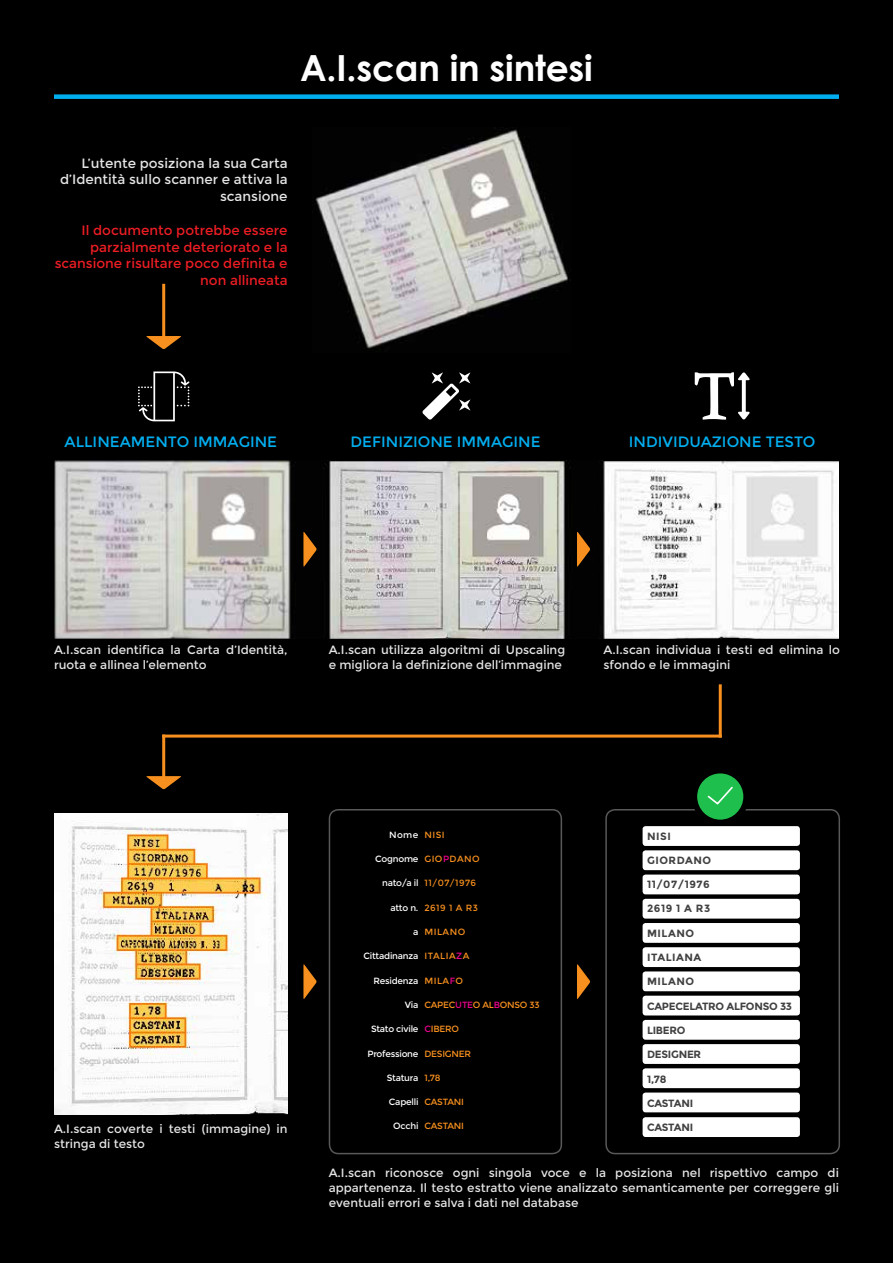
<style>
.page{position:relative;width:893px;height:1263px;background:#000}
.page>*{position:absolute;margin:0;border:0;box-sizing:border-box;transform-origin:0 0}
.t1{font:700 36px "Century Gothic";letter-spacing:-.005em;color:#fff}
.t2{font:15px "Montserrat";color:#00aeef}
.t3{font:13.5px/16.5px "Montserrat";color:#ed1d24;text-align:right}
.t4{font:13.5px/16.5px "Montserrat";color:#fff;text-align:right}
.t5{font:12px/15px "Montserrat";color:#fff}
.t6{font:700 10.5px "Montserrat";letter-spacing:.05em;color:#414042}
.t7{font:9px "Montserrat";letter-spacing:-.025em;color:#fff}
.t8{font:9px "Montserrat";letter-spacing:-.025em;color:#f7901e}
.t9{font:9px "Montserrat";letter-spacing:.05em;color:#f7901e}
.s1{color:#ec008c}
</style>
<div class="page">
<img style="left:315px;top:127px;width:253px;height:222px">
<img style="left:54px;top:460px;width:785px;height:178px">
<svg style="left:138px;top:371px;width:51px;height:50px"></svg>
<svg style="left:422px;top:372px;width:48px;height:48px"></svg>
<svg style="left:695px;top:372px;width:55px;height:48px"></svg>
<img style="left:54px;top:813px;width:234px;height:301px">
<div style="left:54px;top:94px;width:785px;height:5px;background:#00aeef"></div>
<hr style="left:162px;top:734px;width:560px;height:3px;background:#f7901e">
<hr style="left:162px;top:284px;width:3px;height:55px;background:#f7901e">
<hr style="left:162px;top:734px;width:3px;height:48px;background:#f7901e">
<hr style="left:719px;top:684px;width:3px;height:53px;background:#f7901e">
<div style="left:329px;top:809px;width:233px;height:345px;border:2px solid #fff;border-radius:9px"></div>
<div style="left:605px;top:809px;width:235px;height:345px;border:2px solid #fff;border-radius:9px"></div>
<div style="left:643px;top:826px;width:157px;height:20px;background:#fff;border-radius:3px"></div>
<div style="left:643px;top:850px;width:157px;height:20px;background:#fff;border-radius:3px"></div>
<div style="left:643px;top:874px;width:157px;height:20px;background:#fff;border-radius:3px"></div>
<div style="left:643px;top:899px;width:157px;height:19px;background:#fff;border-radius:3px"></div>
<div style="left:643px;top:923px;width:157px;height:20px;background:#fff;border-radius:3px"></div>
<div style="left:643px;top:947px;width:157px;height:20px;background:#fff;border-radius:3px"></div>
<div style="left:643px;top:971px;width:157px;height:20px;background:#fff;border-radius:3px"></div>
<div style="left:643px;top:996px;width:157px;height:19px;background:#fff;border-radius:3px"></div>
<div style="left:643px;top:1020px;width:157px;height:20px;background:#fff;border-radius:3px"></div>
<div style="left:643px;top:1044px;width:157px;height:20px;background:#fff;border-radius:3px"></div>
<div style="left:643px;top:1068px;width:157px;height:20px;background:#fff;border-radius:3px"></div>
<div style="left:643px;top:1092px;width:157px;height:20px;background:#fff;border-radius:3px"></div>
<div style="left:643px;top:1117px;width:157px;height:20px;background:#fff;border-radius:3px"></div>
<svg style="left:146px;top:336px;width:35px;height:13px"></svg>
<svg style="left:146px;top:776px;width:35px;height:14px"></svg>
<svg style="left:303px;top:531px;width:14px;height:36px"></svg>
<svg style="left:303px;top:964px;width:14px;height:35px"></svg>
<svg style="left:577px;top:531px;width:14px;height:36px"></svg>
<svg style="left:577px;top:964px;width:13px;height:35px"></svg>
<div style="left:692px;top:768px;width:57px;height:57px;background:#000;border-radius:50%"></div>
<div style="left:697px;top:773px;width:46px;height:47px;background:#1fbf4d;border-radius:50%"></div>
<svg style="left:707px;top:786px;width:26px;height:19px"></svg>
<h1 class="t1" style="left:300px;top:40px;width:294px">A.I.scan in sintesi</h1>
<p class="t4" style="left:60px;top:155px;width:229px">L’utente posiziona la sua Carta d’Identità sullo scanner e attiva la scansione</p>
<p class="t3" style="left:55px;top:222px;width:234px">Il documento potrebbe essere parzialmente deteriorato e la scansione risultare poco definita e non allineata</p>
<p class="t2" style="left:65px;top:433px;width:214px">ALLINEAMENTO IMMAGINE</p>
<p class="t2" style="left:350px;top:433px;width:192px">DEFINIZIONE IMMAGINE</p>
<p class="t2" style="left:629px;top:433px;width:188px">INDIVIDUAZIONE TESTO</p>
<p class="t5" style="left:54px;top:643px;width:235px">A.I.scan identifica la Carta d’Identità, ruota e allinea l’elemento</p>
<p class="t5" style="left:329px;top:643px;width:238px">A.I.scan utilizza algoritmi di Upscaling e migliora la definizione dell’immagine</p>
<p class="t5" style="left:604px;top:643px;width:238px">A.I.scan individua i testi ed elimina lo sfondo e le immagini</p>
<p class="t5" style="left:54px;top:1122px;width:235px">A.I.scan coverte i testi (immagine) in stringa di testo</p>
<p class="t8" style="left:424px;top:829px;width:22px">NISI</p>
<p class="t9" style="left:424px;top:854px;width:57px">GIO<span class="s1">P</span>DANO</p>
<p class="t8" style="left:424px;top:878px;width:53px">11/07/1976</p>
<p class="t8" style="left:424px;top:902px;width:55px">2619 1 A R3</p>
<p class="t8" style="left:424px;top:927px;width:42px">MILANO</p>
<p class="t9" style="left:424px;top:951px;width:46px">ITALIA<span class="s1">Z</span>A</p>
<p class="t8" style="left:424px;top:975px;width:40px">MILA<span class="s1">F</span>O</p>
<p class="t8" style="left:424px;top:999px;width:117px">CAPEC<span class="s1">UTE</span>O AL<span class="s1">B</span>ONSO 33</p>
<p class="t8" style="left:424px;top:1024px;width:36px"><span class="s1">C</span>IBERO</p>
<p class="t8" style="left:424px;top:1048px;width:48px">DESIGNER</p>
<p class="t8" style="left:424px;top:1072px;width:18px">1,78</p>
<p class="t8" style="left:424px;top:1097px;width:41px">CASTANI</p>
<p class="t8" style="left:424px;top:1121px;width:41px">CASTANI</p>
<p class="t7" style="left:389px;top:829px;width:31px">Nome</p>
<p class="t7" style="left:375px;top:854px;width:45px">Cognome</p>
<p class="t7" style="left:382px;top:878px;width:38px">nato/a il</p>
<p class="t7" style="left:390px;top:902px;width:30px">atto n.</p>
<p class="t7" style="left:413px;top:927px;width:7px">a</p>
<p class="t7" style="left:363px;top:951px;width:56px">Cittadinanza</p>
<p class="t7" style="left:374px;top:975px;width:46px">Residenza</p>
<p class="t7" style="left:405px;top:999px;width:15px">Via</p>
<p class="t7" style="left:371px;top:1024px;width:49px">Stato civile</p>
<p class="t7" style="left:367px;top:1048px;width:53px">Professione</p>
<p class="t7" style="left:387px;top:1072px;width:33px">Statura</p>
<p class="t7" style="left:389px;top:1097px;width:31px">Capelli</p>
<p class="t7" style="left:393px;top:1121px;width:27px">Occhi</p>
<p class="t6" style="left:647px;top:829px;width:7px">NISI</p>
<p class="t6" style="left:647px;top:854px;width:9px">GIORDANO</p>
<p class="t6" style="left:647px;top:878px;width:64px">11/07/1976</p>
<p class="t6" style="left:647px;top:902px;width:65px">2619 1 A R3</p>
<p class="t6" style="left:647px;top:927px;width:31px">MI LANO</p>
<p class="t6" style="left:647px;top:951px;width:34px">ITALIANA</p>
<p class="t6" style="left:647px;top:975px;width:31px">MI LANO</p>
<p class="t6" style="left:647px;top:1000px;width:8px">CAPECE</p>
<p class="t6" style="left:689px;top:1000px;width:14px">LATRO</p>
<p class="t6" style="left:726px;top:1000px;width:22px">ALFONSO</p>
<p class="t6" style="left:780px;top:1000px;width:14px">33</p>
<p class="t6" style="left:647px;top:1024px;width:24px">LI BERO</p>
<p class="t6" style="left:647px;top:1048px;width:8px">DESIGNER</p>
<p class="t6" style="left:647px;top:1072px;width:21px">1,78</p>
<p class="t6" style="left:647px;top:1097px;width:8px">CASTANI</p>
<p class="t6" style="left:647px;top:1121px;width:8px">CASTANI</p>
<p class="t5" style="left:329px;top:1165px;width:512px;text-align:justify">A.I.scan riconosce ogni singola voce e la posiziona nel rispettivo campo di appartenenza. Il testo estratto viene analizzato semanticamente per correggere gli eventuali errori e salva i dati nel database</p>
</div>
